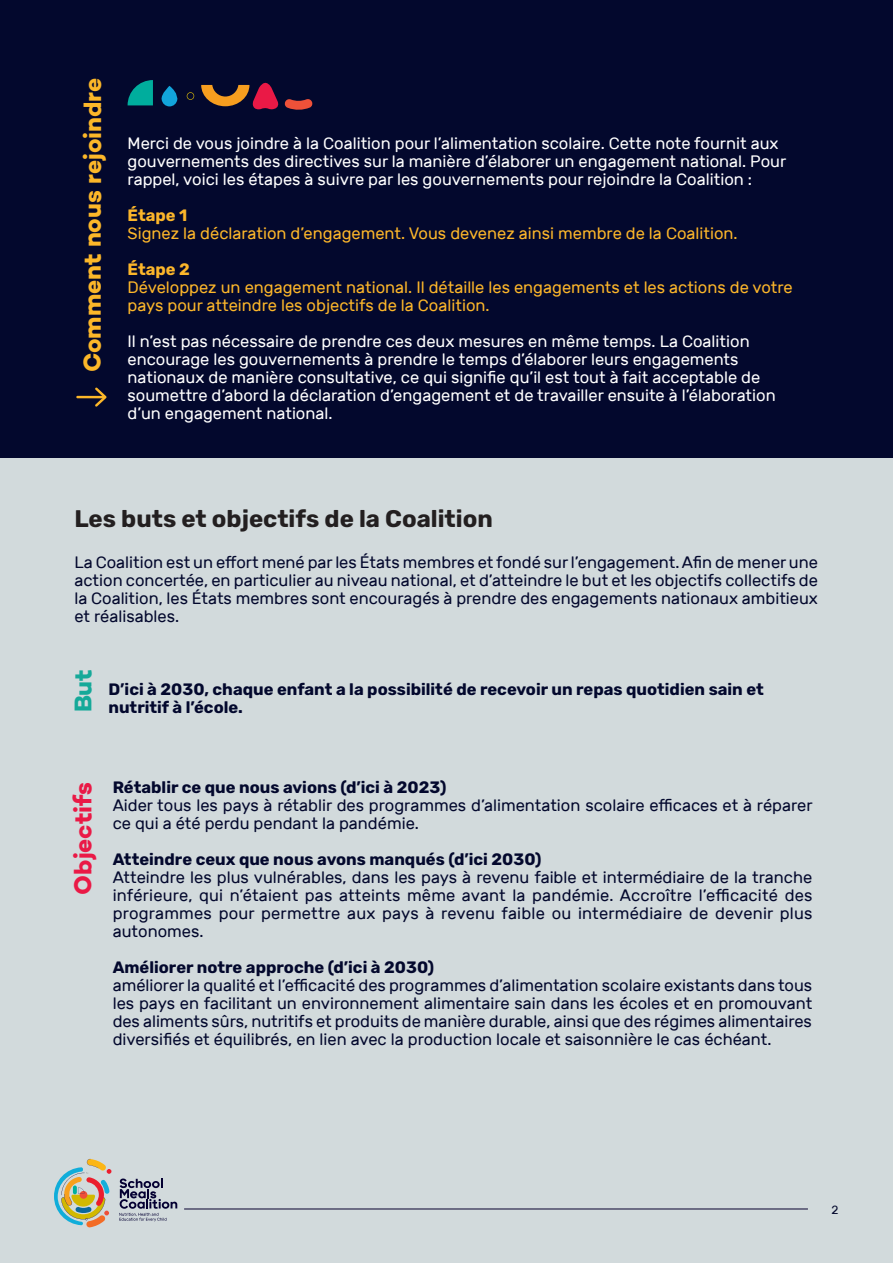
<style>
.page{position:relative;width:893px;height:1263px;background:#d2dadc}
.page>*{position:absolute;margin:0;border:0;box-sizing:border-box;transform-origin:0 0}
.t1{font:24.6px "Campton Bold DEMO";letter-spacing:-.01em;color:#fcb729}
.t2{font:24.6px "Campton Bold DEMO";letter-spacing:-.005em;color:#ea1946}
.t3{font:24.6px "Campton Bold DEMO";color:#15a999}
.t4{font:700 24px "Rubik";color:#231f20}
.t5{font:16.5px/18px "Rubik";color:#03082d;text-align:justify}
.t6{font:16.5px/18px "Rubik";color:#fff}
.t7{font:700 16.5px/18px "Rubik";color:#03082d}
.t8{font:16.5px/18px "Rubik";color:#fcb62a}
.t9{font:700 16.5px "Rubik";color:#fcb62a}
.t10{font:12px "Rubik";color:#03082d}
</style>
<div class="page">
<svg style="left:119px;top:1178px;width:58px;height:43px"></svg>
<svg style="left:54px;top:1159px;width:57px;height:69px"></svg>
<hr style="left:184px;top:1209px;width:624px;height:1px;background:#09012f">
<div style="left:0;top:0;width:893px;height:457px;background:#03082d"></div>
<svg style="left:128px;top:80px;width:25px;height:25px"></svg>
<svg style="left:161px;top:86px;width:17px;height:20px"></svg>
<svg style="left:187px;top:92px;width:7px;height:8px"></svg>
<svg style="left:201px;top:82px;width:112px;height:28px"></svg>
<hr style="left:76px;top:396px;width:30px;height:2px;background:#fcb729">
<svg style="left:95px;top:387px;width:12px;height:20px"></svg>
<h1 class="t1" style="left:78px;top:372px;width:295px;rotate:-90deg">Comment nous rejoindre</h1>
<p class="t6" style="left:128px;top:134px;width:660px">Merci de vous joindre à la Coalition pour l’alimentation scolaire. Cette note fournit aux gouvernements des directives sur la manière d’élaborer un engagement national. Pour rappel, voici les étapes à suivre par les gouvernements pour rejoindre la Coalition :</p>
<p class="t9" style="left:128px;top:205px;width:61px">Étape 1</p>
<p class="t8" style="left:128px;top:224px;width:612px">Signez la déclaration d’engagement. Vous devenez ainsi membre de la Coalition.</p>
<p class="t9" style="left:128px;top:259px;width:64px">Étape 2</p>
<p class="t8" style="left:128px;top:278px;width:667px">Développez un engagement national. Il détaille les engagements et les actions de votre pays pour atteindre les objectifs de la Coalition.</p>
<p class="t6" style="left:128px;top:332px;width:650px">Il n’est pas nécessaire de prendre ces deux mesures en même temps. La Coalition encourage les gouvernements à prendre le temps d’élaborer leurs engagements nationaux de manière consultative, ce qui signifie qu’il est tout à fait acceptable de soumettre d’abord la déclaration d’engagement et de travailler ensuite à l’élaboration d’un engagement national.</p>
<h2 class="t4" style="left:74px;top:505px;width:420px">Les buts et objectifs de la Coalition</h2>
<p class="t5" style="left:74px;top:553px;width:745px">La Coalition est un effort mené par les États membres et fondé sur l’engagement. Afin de mener une action concertée, en particulier au niveau national, et d’atteindre le but et les objectifs collectifs de la Coalition, les États membres sont encouragés à prendre des engagements nationaux ambitieux et réalisables.</p>
<h1 class="t3" style="left:69px;top:712px;width:45px;rotate:-90deg">But</h1>
<p class="t7" style="left:108px;top:681px;width:657px">D’ici à 2030, chaque enfant a la possibilité de recevoir un repas quotidien sain et nutritif à l’école.</p>
<h1 class="t2" style="left:69px;top:894px;width:114px;rotate:-90deg">Objectifs</h1>
<p class="t7" style="left:113px;top:779px;width:335px">Rétablir ce que nous avions (d’ici à 2023)</p>
<p class="t5" style="left:113px;top:797px;width:701px">Aider tous les pays à rétablir des programmes d’alimentation scolaire efficaces et à réparer ce qui a été perdu pendant la pandémie.</p>
<p class="t7" style="left:113px;top:851px;width:430px">Atteindre ceux que nous avons manqués (d’ici 2030)</p>
<p class="t5" style="left:113px;top:869px;width:701px">Atteindre les plus vulnérables, dans les pays à revenu faible et intermédiaire de la tranche inférieure, qui n’étaient pas atteints même avant la pandémie. Accroître l’efficacité des programmes pour permettre aux pays à revenu faible ou intermédiaire de devenir plus autonomes.</p>
<p class="t7" style="left:113px;top:959px;width:323px">Améliorer notre approche (d’ici à 2030)</p>
<p class="t5" style="left:113px;top:977px;width:701px">améliorer la qualité et l’efficacité des programmes d’alimentation scolaire existants dans tous les pays en facilitant un environnement alimentaire sain dans les écoles et en promouvant des aliments sûrs, nutritifs et produits de manière durable, ainsi que des régimes alimentaires diversifiés et équilibrés, en lien avec la production locale et saisonnière le cas échéant.</p>
<p class="t10" style="left:831px;top:1203px;width:8px">2</p>
</div>
